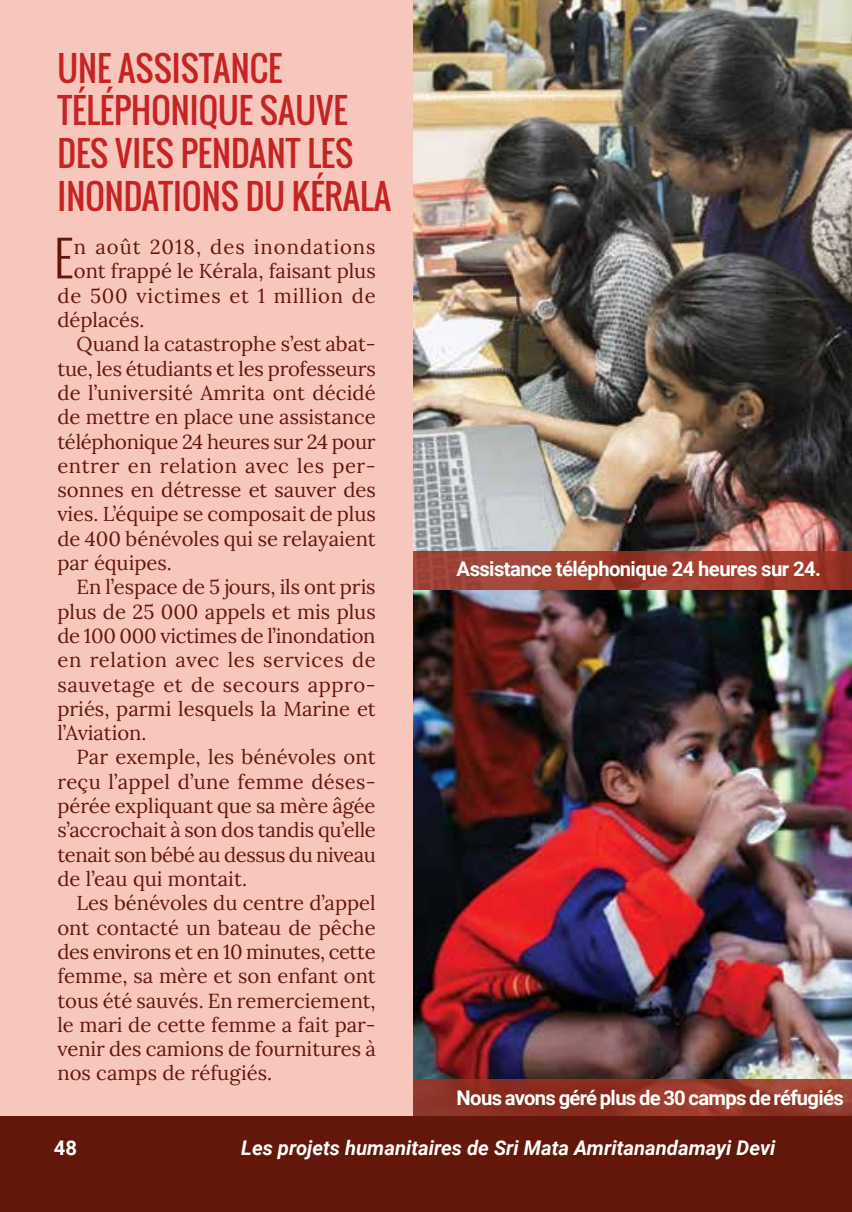
<style>
.page{position:relative;width:852px;height:1212px;background:#fff}
.page>*{position:absolute;margin:0;border:0;box-sizing:border-box;transform-origin:0 0}
.t1{font:300 50.18px "Oswald";color:#63170b}
.t2{font:33.75px/42.8px "Oswald";color:#c42424}
.t3{font:20.25px "Lora";color:#63170b}
.t4{font:20.25px "Lora";letter-spacing:.03em;color:#63170b}
.t5{font:700 20.25px "Roboto";letter-spacing:-.03em;color:#fff}
.t6{font:20.25px "Lora";letter-spacing:-.02em;color:#63170b}
.t7{font:italic 700 20.25px "Roboto";color:#fff}
.t8{font:20.25px "Lora";letter-spacing:.04em;color:#63170b}
.t9{font:20.25px "Lora";letter-spacing:.05em;color:#63170b}
</style>
<div class="page">
<div style="left:0;top:0;width:414px;height:1212px;background:#f7c7be"></div>
<hr style="left:851px;top:1079px;width:1px;height:39px;background:#9c3021">
<hr style="left:851px;top:551px;width:1px;height:38px;background:#9c3021">
<hr style="left:851px;top:270px;width:1px;height:39px;background:#9c3021">
<hr style="left:851px;top:1116px;width:1px;height:96px;background:#63170b">
<img style="left:414px;top:589px;width:437px;height:490px">
<img style="left:414px;top:0;width:437px;height:551px">
<svg style="left:414px;top:551px;width:437px;height:38px;background:#9e3e30"></svg>
<svg style="left:414px;top:1079px;width:437px;height:37px;background:#913427"></svg>
<div style="left:0;top:1116px;width:851px;height:96px;background:#63170b"></div>
<h2 class="t2" style="left:57px;top:47px;width:335px">UNE ASSISTANCE<br>TÉLÉPHONIQUE SAUVE<br>DES VIES PENDANT LES<br>INONDATIONS DU KÉRALA</h2>
<h1 class="t1" style="left:54px;top:213px;width:21px">E</h1>
<p class="t9" style="left:74px;top:232px;width:303px">n août 2018, des inondations</p>
<p class="t3" style="left:74px;top:256px;width:303px">ont frappé le Kérala, faisant plus</p>
<p class="t8" style="left:57px;top:280px;width:320px">de 500 victimes et 1 million de</p>
<p class="t3" style="left:57px;top:304px;width:89px">déplacés.</p>
<p class="t3" style="left:77px;top:329px;width:301px">Quand la catastrophe s’est abat-</p>
<p class="t3" style="left:57px;top:353px;width:320px">tue, les étudiants et les professeurs</p>
<p class="t3" style="left:57px;top:377px;width:320px">de l’université Amrita ont décidé</p>
<p class="t3" style="left:57px;top:402px;width:320px">de mettre en place une assistance</p>
<p class="t3" style="left:57px;top:426px;width:320px">téléphonique 24 heures sur 24 pour</p>
<p class="t4" style="left:57px;top:450px;width:320px">entrer en relation avec les per-</p>
<p class="t3" style="left:57px;top:475px;width:320px">sonnes en détresse et sauver des</p>
<p class="t3" style="left:57px;top:499px;width:320px">vies. L’équipe se composait de plus</p>
<p class="t3" style="left:57px;top:523px;width:320px">de 400 bénévoles qui se relayaient</p>
<p class="t3" style="left:57px;top:547px;width:116px">par équipes.</p>
<p class="t3" style="left:77px;top:572px;width:300px">En l’espace de 5 jours, ils ont pris</p>
<p class="t3" style="left:57px;top:596px;width:320px">plus de 25 000 appels et mis plus</p>
<p class="t3" style="left:57px;top:620px;width:319px">de 100 000 victimes de l’inondation</p>
<p class="t4" style="left:57px;top:645px;width:320px">en relation avec les services de</p>
<p class="t4" style="left:57px;top:669px;width:320px">sauvetage et de secours appro-</p>
<p class="t3" style="left:57px;top:693px;width:320px">priés, parmi lesquels la Marine et</p>
<p class="t3" style="left:57px;top:718px;width:91px">l’Aviation.</p>
<p class="t3" style="left:77px;top:742px;width:300px">Par exemple, les bénévoles ont</p>
<p class="t3" style="left:57px;top:766px;width:320px">reçu l’appel d’une femme déses-</p>
<p class="t3" style="left:57px;top:790px;width:320px">pérée expliquant que sa mère âgée</p>
<p class="t3" style="left:57px;top:815px;width:320px">s’accrochait à son dos tandis qu’elle</p>
<p class="t6" style="left:57px;top:839px;width:320px">tenait son bébé au dessus du niveau</p>
<p class="t3" style="left:57px;top:863px;width:191px">de l’eau qui montait.</p>
<p class="t3" style="left:77px;top:888px;width:300px">Les bénévoles du centre d’appel</p>
<p class="t3" style="left:57px;top:912px;width:320px">ont contacté un bateau de pêche</p>
<p class="t6" style="left:57px;top:936px;width:320px">des environs et en 10 minutes, cette</p>
<p class="t3" style="left:57px;top:961px;width:320px">femme, sa mère et son enfant ont</p>
<p class="t3" style="left:57px;top:985px;width:320px">tous été sauvés. En remerciement,</p>
<p class="t3" style="left:57px;top:1009px;width:320px">le mari de cette femme a fait par-</p>
<p class="t3" style="left:57px;top:1033px;width:320px">venir des camions de fournitures à</p>
<p class="t3" style="left:57px;top:1058px;width:216px">nos camps de réfugiés.</p>
<p class="t5" style="left:456px;top:555px;width:366px">Assistance téléphonique 24 heures sur 24.</p>
<p class="t5" style="left:456px;top:1083px;width:388px">Nous avons géré plus de 30 camps de réfugiés</p>
<p class="t5" style="left:54px;top:1134px;width:25px">48</p>
<p class="t7" style="left:241px;top:1134px;width:535px">Les projets humanitaires de Sri Mata Amritanandamayi Devi</p>
</div>
